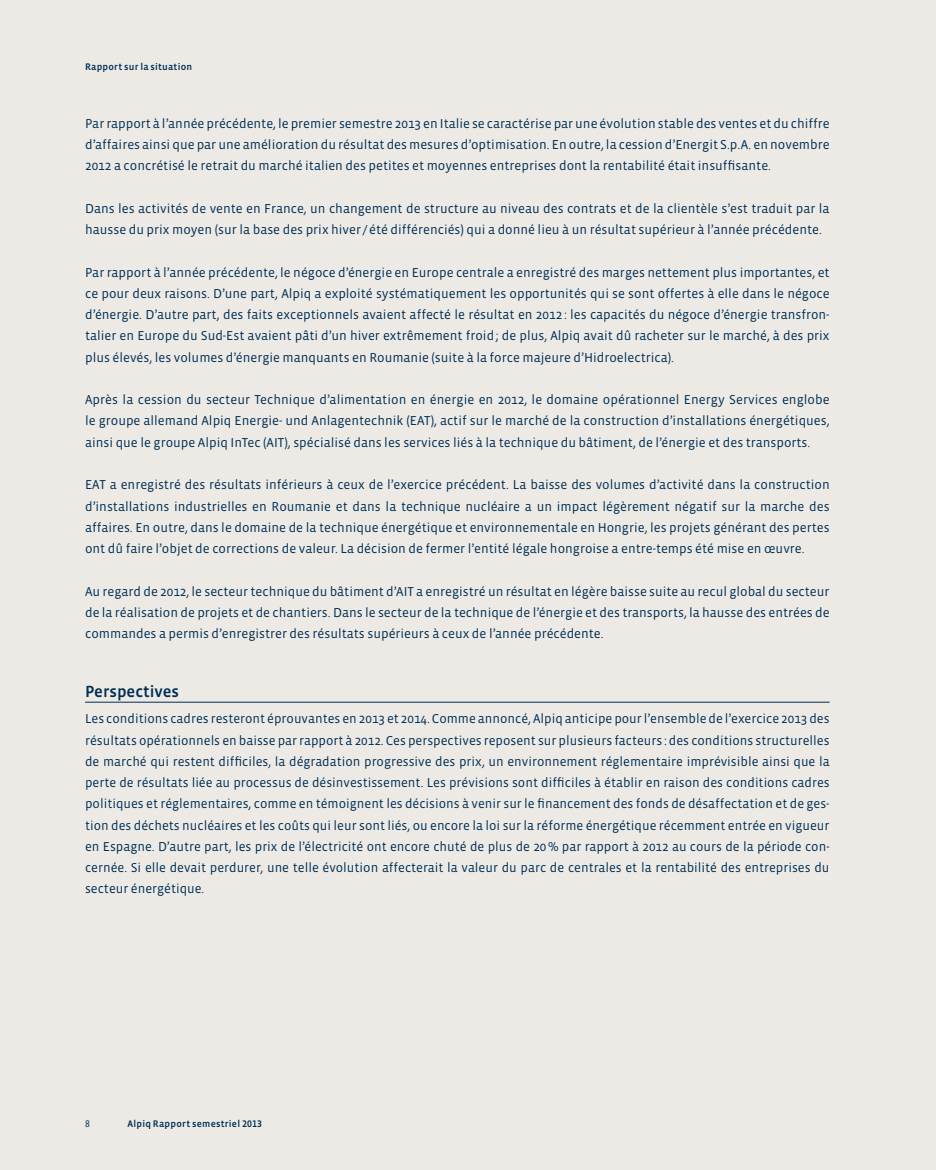
<style>
.page{position:relative;width:936px;height:1170px;background:#fff}
.page>*{position:absolute;margin:0;border:0;box-sizing:border-box;transform-origin:0 0}
.t1{font:500 16.5px "Vista Sans OTCE";color:#002f53}
.t2{font:13.2px/21.3px "Vista Sans OTCE";color:#002f53;text-align:justify}
.t3{font:500 9.75px "Vista Sans OTCE";letter-spacing:.02em;color:#002f53}
.t4{font:9.75px "Vista Sans OTCE";color:#002f53}
</style>
<div class="page">
<div style="left:0;top:0;width:935px;height:1169px;background:#edeae6"></div>
<hr style="left:935px;top:0;width:1px;height:1169px;background:#edeae6">
<hr style="left:85px;top:702px;width:744px;height:1px;background:#002f53">
<p class="t3" style="left:85px;top:62px;width:109px">Rapport sur la situation</p>
<p class="t2" style="left:85px;top:113px;width:746px">Par rapport à l’année précédente, le premier semestre 2013 en Italie se caractérise par une évolution stable des ventes et du chiffre d’affaires ainsi que par une amélioration du résultat des mesures d’optimisation. En outre, la cession d’Energit S.p.A. en novembre 2012 a concrétisé le retrait du marché italien des petites et moyennes entreprises dont la rentabilité était insuffisante.</p>
<p class="t2" style="left:85px;top:198px;width:746px">Dans les activités de vente en France, un changement de structure au niveau des contrats et de la clientèle s’est traduit par la hausse du prix moyen (sur la base des prix hiver/été différenciés) qui a donné lieu à un résultat supérieur à l’année précédente.</p>
<p class="t2" style="left:85px;top:262px;width:746px">Par rapport à l’année précédente, le négoce d’énergie en Europe centrale a enregistré des marges nettement plus importantes, et ce pour deux raisons. D’une part, Alpiq a exploité systématiquement les opportunités qui se sont offertes à elle dans le négoce d’énergie. D’autre part, des faits exceptionnels avaient affecté le résultat en 2012 : les capacités du négoce d’énergie transfron&shy;talier en Europe du Sud-Est avaient pâti d’un hiver extrêmement froid; de plus, Alpiq avait dû racheter sur le marché, à des prix plus élevés, les volumes d’énergie manquants en Roumanie (suite à la force majeure d’Hidroelectrica).</p>
<p class="t2" style="left:85px;top:389px;width:746px">Après la cession du secteur Technique d’alimentation en énergie en 2012, le domaine opérationnel Energy Services englobe le groupe allemand Alpiq Energie- und Anlagentechnik (EAT), actif sur le marché de la construction d’installations énergétiques, ainsi que le groupe Alpiq InTec (AIT), spécialisé dans les services liés à la technique du bâtiment, de l’énergie et des transports.</p>
<p class="t2" style="left:85px;top:474px;width:746px">EAT a enregistré des résultats inférieurs à ceux de l’exercice précédent. La baisse des volumes d’activité dans la construction d’installations industrielles en Roumanie et dans la technique nucléaire a un impact légèrement négatif sur la marche des affaires. En outre, dans le domaine de la technique énergétique et environnementale en Hongrie, les projets générant des pertes ont dû faire l’objet de corrections de valeur. La décision de fermer l’entité légale hongroise a entre-temps été mise en œuvre.</p>
<p class="t2" style="left:85px;top:580px;width:746px">Au regard de 2012, le secteur technique du bâtiment d’AIT a enregistré un résultat en légère baisse suite au recul global du secteur de la réalisation de projets et de chantiers. Dans le secteur de la technique de l’énergie et des transports, la hausse des entrées de commandes a permis d’enregistrer des résultats supérieurs à ceux de l’année précédente.</p>
<p class="t1" style="left:85px;top:682px;width:95px">Perspectives</p>
<p class="t2" style="left:85px;top:708px;width:746px">Les conditions cadres resteront éprouvantes en 2013 et 2014. Comme annoncé, Alpiq anticipe pour l’ensemble de l’exercice 2013 des résultats opérationnels en baisse par rapport à 2012. Ces perspectives reposent sur plusieurs facteurs : des conditions structurelles de marché qui restent difficiles, la dégradation progressive des prix, un environnement réglementaire imprévisible ainsi que la perte de résultats liée au processus de désinvestissement. Les prévisions sont difficiles à établir en raison des conditions cadres politiques et réglementaires, comme en témoignent les décisions à venir sur le financement des fonds de désaffectation et de ges&shy;tion des déchets nucléaires et les coûts qui leur sont liés, ou encore la loi sur la réforme énergétique récemment entrée en vigueur en Espagne. D’autre part, les prix de l’électricité ont encore chuté de plus de 20% par rapport à 2012 au cours de la période con&shy;cernée. Si elle devait perdurer, une telle évolution affecterait la valeur du parc de centrales et la rentabilité des entreprises du secteur énergétique.</p>
<p class="t4" style="left:85px;top:1118px;width:6px">8</p>
<p class="t3" style="left:128px;top:1118px;width:136px">Alpiq Rapport semestriel 2013</p>
</div>
